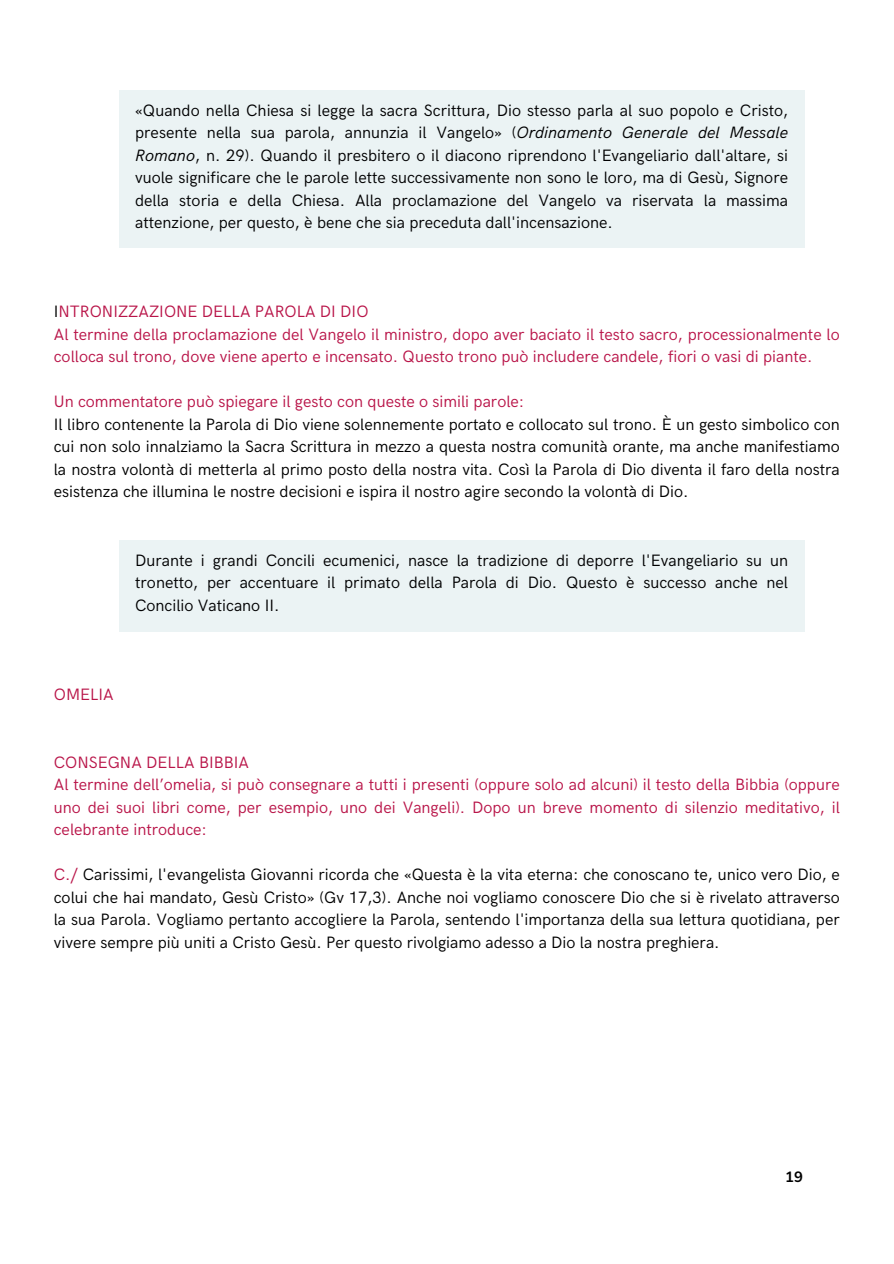
<style>
.page{position:relative;width:894px;height:1264px;background:#fff}
.page>*{position:absolute;margin:0;border:0;box-sizing:border-box;transform-origin:0 0}
.t1{font:16.5px/22.5px "HK Grotesk";color:#000001;text-align:justify}
.t2{font:16.5px/22.5px "HK Grotesk";color:#b91549}
.t3{font:700 14.85px "Nunito";color:#000001}
.s1{font-style:italic}
.s2{color:#000001}
.s3{color:#b91549}
</style>
<div class="page">
<div style="left:119px;top:540px;width:684px;height:91px;background:#ebf3f4"></div>
<div style="left:119px;top:90px;width:685px;height:158px;background:#ebf3f4"></div>
<p class="t1" style="left:135px;top:100px;width:654px">«Quando nella Chiesa si legge la sacra Scrittura, Dio stesso parla al suo popolo e Cristo, presente nella sua parola, annunzia il Vangelo» (<span class="s1">Ordinamento Generale del Messale Romano</span>, n. 29). Quando il presbitero o il diacono riprendono l'Evangeliario dall'altare, si vuole significare che le parole lette successivamente non sono le loro, ma di Gesù, Signore della storia e della Chiesa. Alla proclamazione del Vangelo va riservata la massima attenzione, per questo, è bene che sia preceduta dall'incensazione.</p>
<p class="t2" style="left:54px;top:301px;width:787px"><span class="s2">I</span>NTRONIZZAZIONE DELLA PAROLA DI DIO<br>Al termine della proclamazione del Vangelo il ministro, dopo aver baciato il testo sacro, processionalmente lo colloca sul trono, dove viene aperto e incensato. Questo trono può includere candele, fiori o vasi di piante.</p>
<p class="t2" style="left:54px;top:391px;width:472px">Un commentatore può spiegare il gesto con queste o simili parole:</p>
<p class="t1" style="left:54px;top:413px;width:787px">Il libro contenente la Parola di Dio viene solennemente portato e collocato sul trono. È un gesto simbolico con cui non solo innalziamo la Sacra Scrittura in mezzo a questa nostra comunità orante, ma anche manifestiamo la nostra volontà di metterla al primo posto della nostra vita. Così la Parola di Dio diventa il faro della nostra esistenza che illumina le nostre decisioni e ispira il nostro agire secondo la volontà di Dio.</p>
<p class="t1" style="left:135px;top:549px;width:654px">Durante i grandi Concili ecumenici, nasce la tradizione di deporre l'Evangeliario su un tronetto, per accentuare il primato della Parola di Dio. Questo è successo anche nel Concilio Vaticano II.</p>
<p class="t2" style="left:54px;top:683px;width:61px">OMELIA</p>
<p class="t2" style="left:54px;top:751px;width:787px">CONSEGNA DELLA BIBBIA<br>Al termine dell’omelia, si può consegnare a tutti i presenti (oppure solo ad alcuni) il testo della Bibbia (oppure uno dei suoi libri come, per esempio, uno dei Vangeli). Dopo un breve momento di silenzio meditativo, il celebrante introduce:</p>
<p class="t1" style="left:54px;top:863px;width:787px"><span class="s3">C./</span> Carissimi, l'evangelista Giovanni ricorda che «Questa è la vita eterna: che conoscano te, unico vero Dio, e colui che hai mandato, Gesù Cristo» (Gv 17,3). Anche noi vogliamo conoscere Dio che si è rivelato attraverso la sua Parola. Vogliamo pertanto accogliere la Parola, sentendo l'importanza della sua lettura quotidiana, per vivere sempre più uniti a Cristo Gesù. Per questo rivolgiamo adesso a Dio la nostra preghiera.</p>
<p class="t3" style="left:785px;top:1166px;width:19px">19</p>
</div>
